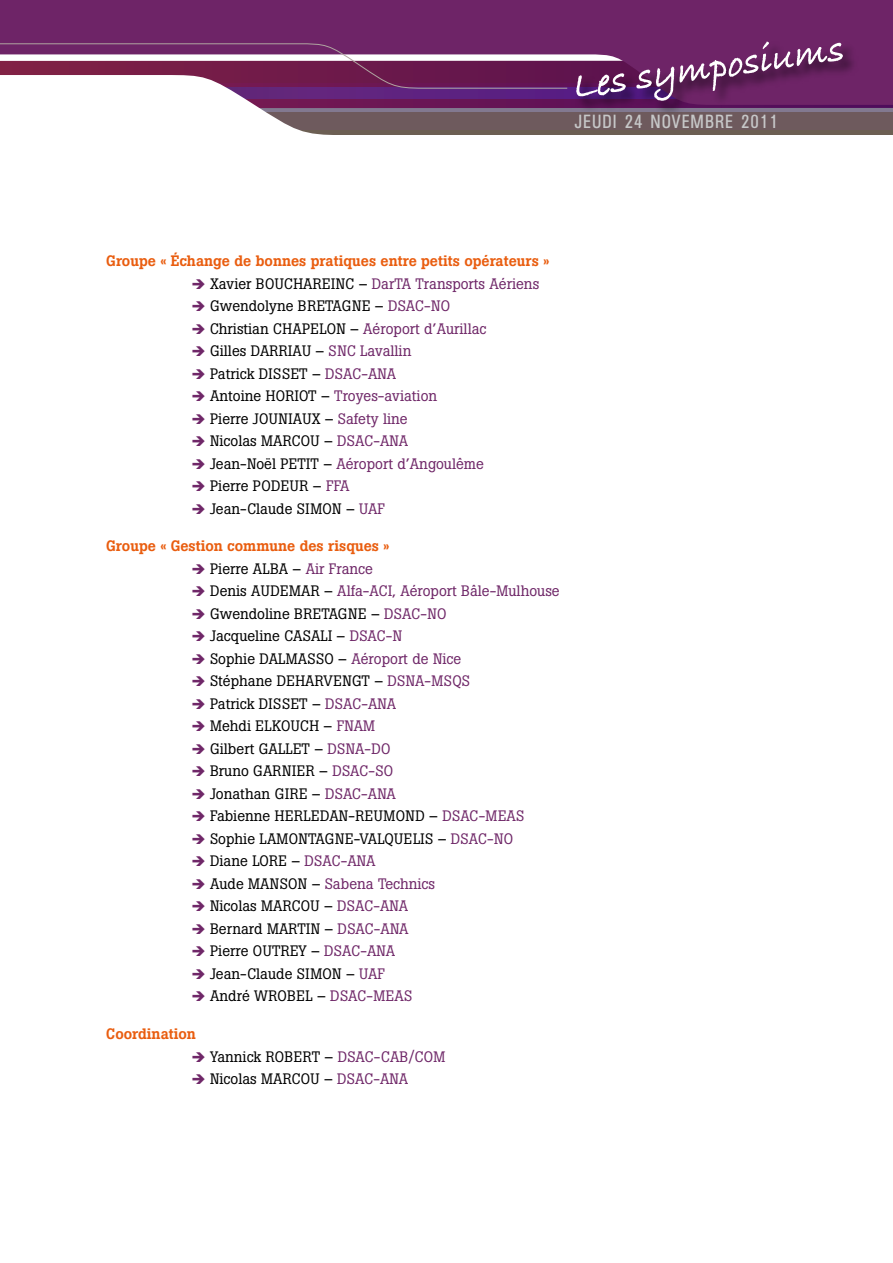
<style>
.page{position:relative;width:893px;height:1263px;background:#fff}
.page>*{position:absolute;margin:0;border:0;box-sizing:border-box;transform-origin:0 0}
.t1{font:19.95px "A Grotesk B Fo Reg Cond";letter-spacing:.05em;color:#c6c7c8}
.t2{font:15px "Boton";color:#000}
.t3{font:15px "Boton";color:#6f2768}
.t4{font:500 15px "Boton";color:#e95d0f}
.s1{color:#000}
.s2{color:#6f2768}
</style>
<div class="page">
<div style="left:0;top:0;width:893px;height:75px;background:#6e2467"></div>
<svg style="left:0;top:43px;width:568px;height:32px"></svg>
<img style="left:573px;top:38px;width:288px;height:37px">
<svg style="left:576px;top:73px;width:50px;height:2px"></svg>
<svg style="left:636px;top:42px;width:207px;height:33px;background:#7e4379"></svg>
<svg style="left:173px;top:75px;width:720px;height:60px;background:#7e5577"></svg>
<h1 class="t1" style="left:575px;top:111px;width:204px">JEUDI 24 NOVEMBRE 2011</h1>
<p class="t4" style="left:106px;top:252px;width:445px">Groupe « Échange de bonnes pratiques entre petits opérateurs »</p>
<p class="t3" style="left:191px;top:275px;width:349px">➔ <span class="s1">Xavier BOUCHAREINC –</span> DarTA Transports Aériens</p>
<p class="t2" style="left:191px;top:297px;width:260px"><span class="s2">➔</span> Gwendolyne BRETAGNE – <span class="s2">DSAC-NO</span></p>
<p class="t2" style="left:191px;top:320px;width:297px"><span class="s2">➔</span> Christian CHAPELON – <span class="s2">Aéroport d’Aurillac</span></p>
<p class="t2" style="left:191px;top:342px;width:222px"><span class="s2">➔</span> Gilles DARRIAU – <span class="s2">SNC Lavallin</span></p>
<p class="t2" style="left:191px;top:365px;width:206px"><span class="s2">➔</span> Patrick DISSET – <span class="s2">DSAC-ANA</span></p>
<p class="t3" style="left:191px;top:387px;width:247px">➔ <span class="s1">Antoine HORIOT –</span> Troyes-aviation</p>
<p class="t2" style="left:191px;top:410px;width:218px"><span class="s2">➔</span> Pierre JOUNIAUX – <span class="s2">Safety line</span></p>
<p class="t2" style="left:191px;top:432px;width:218px"><span class="s2">➔</span> Nicolas MARCOU – <span class="s2">DSAC-ANA</span></p>
<p class="t3" style="left:191px;top:455px;width:294px">➔ <span class="s1">Jean-Noël PETIT –</span> Aéroport d’Angoulême</p>
<p class="t2" style="left:191px;top:477px;width:160px"><span class="s2">➔</span> Pierre PODEUR – <span class="s2">FFA</span></p>
<p class="t2" style="left:191px;top:500px;width:195px"><span class="s2">➔</span> Jean-Claude SIMON – <span class="s2">UAF</span></p>
<p class="t4" style="left:106px;top:537px;width:285px">Groupe « Gestion commune des risques »</p>
<p class="t2" style="left:191px;top:560px;width:183px"><span class="s2">➔</span> Pierre ALBA – <span class="s2">Air France</span></p>
<p class="t3" style="left:191px;top:582px;width:370px">➔ <span class="s1">Denis AUDEMAR –</span> Alfa-ACI, Aéroport Bâle-Mulhouse</p>
<p class="t2" style="left:191px;top:605px;width:257px"><span class="s2">➔</span> Gwendoline BRETAGNE – <span class="s2">DSAC-NO</span></p>
<p class="t2" style="left:191px;top:627px;width:212px"><span class="s2">➔</span> Jacqueline CASALI – <span class="s2">DSAC-N</span></p>
<p class="t2" style="left:191px;top:650px;width:271px"><span class="s2">➔</span> Sophie DALMASSO – <span class="s2">Aéroport de Nice</span></p>
<p class="t2" style="left:191px;top:672px;width:280px"><span class="s2">➔</span> Stéphane DEHARVENGT – <span class="s2">DSNA-MSQS</span></p>
<p class="t2" style="left:191px;top:695px;width:206px"><span class="s2">➔</span> Patrick DISSET – <span class="s2">DSAC-ANA</span></p>
<p class="t2" style="left:191px;top:717px;width:185px"><span class="s2">➔</span> Mehdi ELKOUCH – <span class="s2">FNAM</span></p>
<p class="t2" style="left:191px;top:740px;width:201px"><span class="s2">➔</span> Gilbert GALLET – <span class="s2">DSNA-DO</span></p>
<p class="t2" style="left:191px;top:762px;width:203px"><span class="s2">➔</span> Bruno GARNIER – <span class="s2">DSAC-SO</span></p>
<p class="t2" style="left:191px;top:785px;width:206px"><span class="s2">➔</span> Jonathan GIRE – <span class="s2">DSAC-ANA</span></p>
<p class="t2" style="left:191px;top:807px;width:334px"><span class="s2">➔</span> Fabienne HERLEDAN-REUMOND – <span class="s2">DSAC-MEAS</span></p>
<p class="t2" style="left:191px;top:830px;width:323px"><span class="s2">➔</span> Sophie LAMONTAGNE-VALQUELIS – <span class="s2">DSAC-NO</span></p>
<p class="t2" style="left:191px;top:852px;width:186px"><span class="s2">➔</span> Diane LORE – <span class="s2">DSAC-ANA</span></p>
<p class="t3" style="left:191px;top:875px;width:245px">➔ <span class="s1">Aude MANSON –</span> Sabena Technics</p>
<p class="t2" style="left:191px;top:897px;width:218px"><span class="s2">➔</span> Nicolas MARCOU – <span class="s2">DSAC-ANA</span></p>
<p class="t2" style="left:191px;top:920px;width:219px"><span class="s2">➔</span> Bernard MARTIN – <span class="s2">DSAC-ANA</span></p>
<p class="t2" style="left:191px;top:942px;width:205px"><span class="s2">➔</span> Pierre OUTREY – <span class="s2">DSAC-ANA</span></p>
<p class="t2" style="left:191px;top:965px;width:195px"><span class="s2">➔</span> Jean-Claude SIMON – <span class="s2">UAF</span></p>
<p class="t2" style="left:191px;top:987px;width:222px"><span class="s2">➔</span> André WROBEL – <span class="s2">DSAC-MEAS</span></p>
<p class="t4" style="left:106px;top:1025px;width:91px">Coordination</p>
<p class="t2" style="left:191px;top:1047px;width:256px"><span class="s2">➔</span> Yannick ROBERT – <span class="s2">DSAC-CAB/COM</span></p>
<p class="t2" style="left:191px;top:1070px;width:218px"><span class="s2">➔</span> Nicolas MARCOU – <span class="s2">DSAC-ANA</span></p>
</div>
